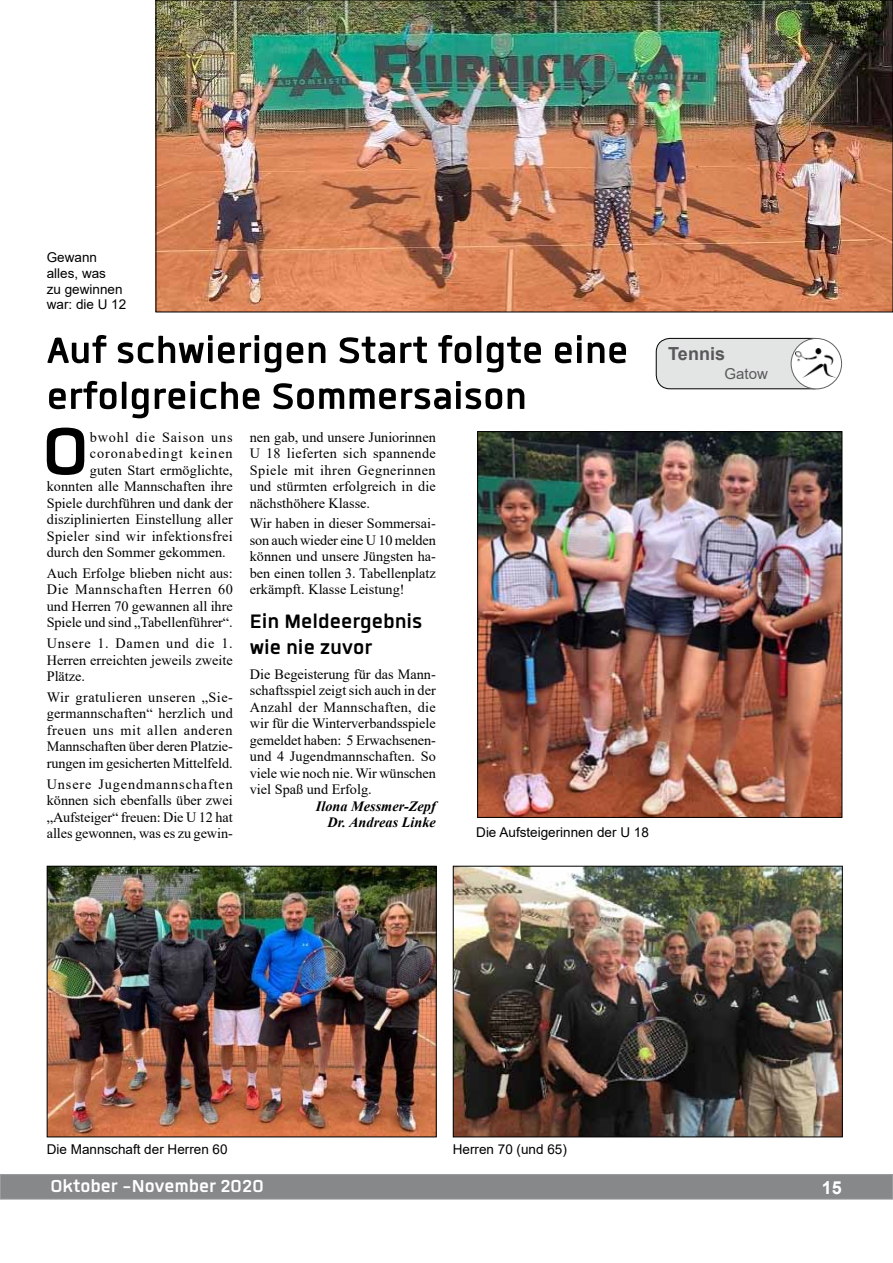
<style>
.page{position:relative;width:893px;height:1263px;background:#fff}
.page>*{position:absolute;margin:0;border:0;box-sizing:border-box;transform-origin:0 0}
.t1{font:700 92.85px "Quan";color:#000}
.t2{font:700 51px/45.9px "Quan";color:#000}
.t3{font:700 27px/25.5px "Quan";color:#000}
.t4{font:700 24px "Quan";color:#fff}
.t5{font:700 18px "Arial";color:#58585a}
.t6{font:700 18px "Arial";color:#fff}
.t7{font:15px "Arial";color:#58585a}
.t8{font:14.25px/16.5px "Times New Roman";color:#000;text-align:justify}
.t9{font:italic 700 14.25px/16.5px "Times New Roman";color:#000;text-align:right}
.t10{font:14.25px "Times New Roman";letter-spacing:.025em;color:#000}
.t11{font:14.25px "Times New Roman";letter-spacing:.065em;color:#000}
.t12{font:14.25px "Times New Roman";letter-spacing:.06em;color:#000}
.t13{font:13.5px/15.8px "Arial";color:#000}
</style>
<div class="page">
<div style="left:0;top:1174px;width:893px;height:25px;background:#87888a"></div>
<div style="left:0;top:1174px;width:893px;height:25px;border:1px solid #9c9e9f"></div>
<div style="left:656px;top:338px;width:172px;height:51px;background:#e3e4e4;border-radius:14px"></div>
<div style="left:656px;top:338px;width:172px;height:51px;border:1px solid #000;border-radius:14px"></div>
<svg style="left:791px;top:338px;width:51px;height:51px"></svg>
<div style="left:791px;top:338px;width:51px;height:51px;border:1px solid #606163;border-radius:50%"></div>
<img style="left:795px;top:349px;width:41px;height:29px">
<img style="left:158px;top:2px;width:733px;height:308px">
<img style="left:49px;top:868px;width:386px;height:267px">
<div style="left:47px;top:866px;width:390px;height:271px;border:1px solid #000"></div>
<img style="left:455px;top:868px;width:386px;height:267px">
<div style="left:453px;top:866px;width:390px;height:271px;border:1px solid #000"></div>
<img style="left:479px;top:433px;width:361px;height:383px">
<div style="left:477px;top:431px;width:365px;height:387px;border:1px solid #000"></div>
<p class="t13" style="left:47px;top:249px;width:81px">Gewann alles, was<br>zu gewinnen war: die U 12</p>
<h2 class="t2" style="left:47px;top:327px;width:583px">Auf schwierigen Start folgte eine erfolgreiche Sommersaison</h2>
<h1 class="t1" style="left:42px;top:407px;width:48px">O</h1>
<p class="t12" style="left:90px;top:427px;width:144px">bwohl die Saison uns</p>
<p class="t11" style="left:90px;top:443px;width:144px">coronabedingt keinen</p>
<p class="t8" style="left:90px;top:461px;width:144px">guten Start ermöglichte,</p>
<p class="t8" style="left:47px;top:477px;width:187px">konnten alle Mannschaften ihre</p>
<p class="t8" style="left:47px;top:494px;width:188px">Spiele durchführen und dank der</p>
<p class="t8" style="left:47px;top:511px;width:188px">disziplinierten Einstellung aller</p>
<p class="t10" style="left:47px;top:526px;width:188px">Spieler sind wir infektionsfrei</p>
<p class="t8" style="left:47px;top:544px;width:180px">durch den Sommer gekommen.</p>
<p class="t8" style="left:47px;top:564px;width:188px">Auch Erfolge blieben nicht aus:<br>Die Mannschaften Herren 60 und Herren 70 gewannen all ihre Spiele und sind „Tabellenführer“.</p>
<p class="t8" style="left:47px;top:635px;width:188px">Unsere 1. Damen und die 1.<br>Herren erreichten jeweils zweite Plätze.</p>
<p class="t8" style="left:47px;top:688px;width:188px">Wir gratulieren unseren „Sie&shy;germannschaften“ herzlich und freuen uns mit allen anderen Mannschaften über deren Platzie&shy;rungen im gesicherten Mittelfeld.</p>
<p class="t8" style="left:47px;top:775px;width:188px">Unsere Jugendmannschaften können sich ebenfalls über zwei „Aufsteiger“ freuen: Die U 12 hat alles gewonnen, was es zu gewin-</p>
<p class="t8" style="left:250px;top:428px;width:188px">nen gab, und unsere Juniorinnen U 18 lieferten sich spannende Spiele mit ihren Gegnerinnen und stürmten erfolgreich in die nächsthöhere Klasse.</p>
<p class="t8" style="left:250px;top:515px;width:188px">Wir haben in dieser Sommersai&shy;son auch wieder eine U 10 melden können und unsere Jüngsten ha&shy;ben einen tollen 3. Tabellenplatz erkämpft. Klasse Leistung!</p>
<h3 class="t3" style="left:250px;top:608px;width:174px">Ein Meldeergebnis wie nie zuvor</h3>
<p class="t8" style="left:250px;top:665px;width:188px">Die Begeisterung für das Mann&shy;schaftsspiel zeigt sich auch in der Anzahl der Mannschaften, die wir für die Winterverbandsspiele gemeldet haben: 5 Erwachsenen&shy;und 4 Jugendmannschaften. So viele wie noch nie. Wir wünschen viel Spaß und Erfolg.</p>
<p class="t9" style="left:316px;top:797px;width:121px">Ilona Messmer-Zepf<br>Dr. Andreas Linke</p>
<p class="t13" style="left:476px;top:824px;width:174px">Die Aufsteigerinnen der U 18</p>
<p class="t5" style="left:668px;top:341px;width:58px">Tennis</p>
<p class="t7" style="left:724px;top:363px;width:45px">Gatow</p>
<p class="t13" style="left:47px;top:1142px;width:182px">Die Mannschaft der Herren 60</p>
<p class="t13" style="left:453px;top:1142px;width:116px">Herren 70 (und 65)</p>
<h3 class="t4" style="left:50px;top:1174px;width:215px">Oktober -November 2020</h3>
<p class="t6" style="left:822px;top:1175px;width:22px">15</p>
</div>
